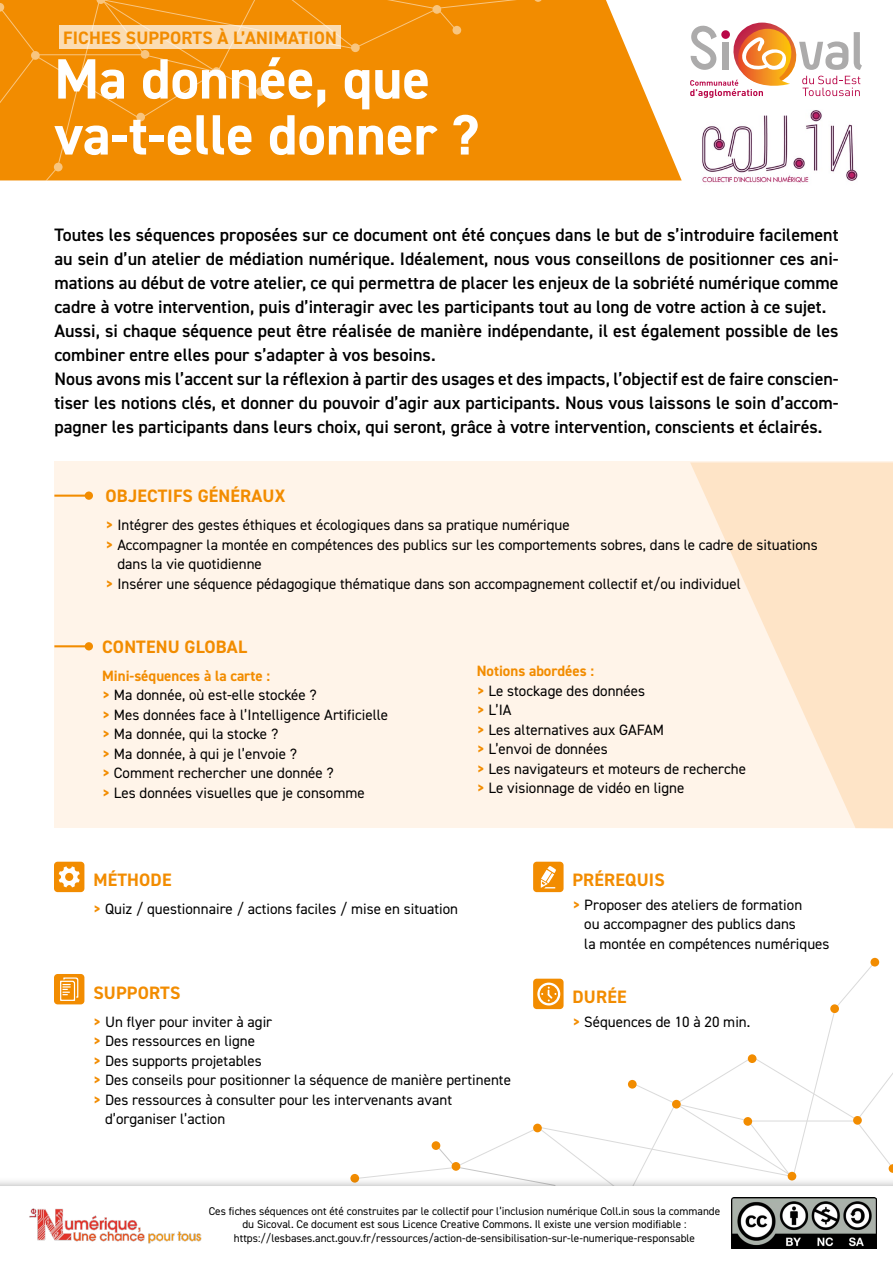
<style>
.page{position:relative;width:893px;height:1263px;background:#fff}
.page>*{position:absolute;margin:0;border:0;box-sizing:border-box;transform-origin:0 0}
.t1{font:700 57px/55.9px "DIN2014";color:#fff}
.t2{font:600 18px/24px "DIN2014";color:#000}
.t3{font:700 18px "DIN2014";letter-spacing:.01em;color:#f28c00}
.t4{font:15px/19.5px "DIN2014";color:#000}
.t5{font:11.25px/13.5px "DIN2014";color:#000;text-align:center}
.s1{font-weight:700;color:#f28c00}
</style>
<div class="page">
<div style="left:54px;top:462px;width:839px;height:366px;background:#fff4e9"></div>
<svg style="left:542px;top:0;width:140px;height:180px;fill:#f28c00"></svg>
<div style="left:0;top:0;width:542px;height:180px;background:#f28c00"></div>
<div style="left:54px;top:862px;width:30px;height:30px;background:#f28c00;border-radius:4px"></div>
<svg style="left:59px;top:866px;width:21px;height:21px"></svg>
<div style="left:54px;top:974px;width:30px;height:30px;background:#f28c00;border-radius:4px"></div>
<div style="left:533px;top:862px;width:31px;height:30px;background:#f28c00;border-radius:4px"></div>
<svg style="left:60px;top:977px;width:18px;height:24px"></svg>
<svg style="left:541px;top:866px;width:15px;height:22px"></svg>
<div style="left:870px;top:958px;width:9px;height:8px;background:#f28c00;border-radius:50%"></div>
<svg style="left:357px;top:962px;width:536px;height:215px"></svg>
<div style="left:788px;top:1172px;width:8px;height:8px;background:#f28c00;border-radius:50%"></div>
<div style="left:452px;top:1162px;width:8px;height:9px;background:#f28c00;border-radius:50%"></div>
<div style="left:432px;top:1141px;width:8px;height:9px;background:#f28c00;border-radius:50%"></div>
<div style="left:350px;top:1174px;width:9px;height:8px;background:#f28c00;border-radius:50%"></div>
<hr style="left:54px;top:495px;width:35px;height:2px;background:#f28c00">
<div style="left:85px;top:491px;width:8px;height:9px;background:#f28c00;border-radius:50%"></div>
<hr style="left:54px;top:645px;width:35px;height:2px;background:#f28c00">
<div style="left:85px;top:642px;width:8px;height:8px;background:#f28c00;border-radius:50%"></div>
<svg style="left:690px;top:462px;width:203px;height:366px;fill:#fee4c7"></svg>
<div style="left:60px;top:26px;width:281px;height:23px;background:#fbdcb2"></div>
<img style="left:702px;top:110px;width:156px;height:73px">
<svg style="left:690px;top:23px;width:172px;height:74px"></svg>
<div style="left:0;top:1177px;width:893px;height:86px;background:#000;opacity:.3"></div>
<svg style="left:0;top:1186px;width:893px;height:77px"></svg>
<img style="left:26px;top:1200px;width:178px;height:51px">
<img style="left:731px;top:1198px;width:146px;height:51px">
<p class="t3" style="left:63px;top:26px;width:275px">FICHES SUPPORTS À L’ANIMATION</p>
<h1 class="t1" style="left:54px;top:50px;width:426px">Ma donnée, que va-t-elle donner ?</h1>
<p class="t2" style="left:54px;top:222px;width:786px">Toutes les séquences proposées sur ce document ont été conçues dans le but de s’introduire facilement au sein d’un atelier de médiation numérique. Idéalement, nous vous conseillons de positionner ces ani&shy;mations au début de votre atelier, ce qui permettra de placer les enjeux de la sobriété numérique comme cadre à votre intervention, puis d’interagir avec les participants tout au long de votre action à ce sujet.<br>Aussi, si chaque séquence peut être réalisée de manière indépendante, il est également possible de les combiner entre elles pour s’adapter à vos besoins.<br>Nous avons mis l’accent sur la réflexion à partir des usages et des impacts, l’objectif est de faire conscien&shy;tiser les notions clés, et donner du pouvoir d’agir aux participants. Nous vous laissons le soin d’accom&shy;pagner les participants dans leurs choix, qui seront, grâce à votre intervention, conscients et éclairés.</p>
<p class="t3" style="left:106px;top:484px;width:181px">OBJECTIFS GÉNÉRAUX</p>
<p class="t4" style="left:105px;top:515px;width:466px"><span class="s1">&gt;</span> Intégrer des gestes éthiques et écologiques dans sa pratique numérique</p>
<p class="t4" style="left:105px;top:535px;width:714px"><span class="s1">&gt;</span> Accompagner la montée en compétences des publics sur les comportements sobres, dans le cadre de situations</p>
<p class="t4" style="left:117px;top:554px;width:146px">dans la vie quotidienne</p>
<p class="t4" style="left:105px;top:574px;width:637px"><span class="s1">&gt;</span> Insérer une séquence pédagogique thématique dans son accompagnement collectif et/ou individuel</p>
<p class="t3" style="left:102px;top:635px;width:146px">CONTENU GLOBAL</p>
<p class="t4" style="left:102px;top:666px;width:288px"><span class="s1">Mini-séquences à la carte :<br>&gt;</span> Ma donnée, où est-elle stockée ?<br><span class="s1">&gt;</span> Mes données face à l’Intelligence Artificielle <span class="s1">&gt;</span> Ma donnée, qui la stocke ?<br><span class="s1">&gt;</span> Ma donnée, à qui je l’envoie ?<br><span class="s1">&gt;</span> Comment rechercher une donnée ?<br><span class="s1">&gt;</span> Les données visuelles que je consomme</p>
<p class="t4" style="left:477px;top:661px;width:271px"><span class="s1">Notions abordées :<br>&gt;</span> Le stockage des données<br><span class="s1">&gt;</span> L’IA<br><span class="s1">&gt;</span> Les alternatives aux GAFAM<br><span class="s1">&gt;</span> L’envoi de données<br><span class="s1">&gt;</span> Les navigateurs et moteurs de recherche <span class="s1">&gt;</span> Le visionnage de vidéo en ligne</p>
<p class="t3" style="left:93px;top:868px;width:80px">MÉTHODE</p>
<p class="t4" style="left:93px;top:899px;width:366px"><span class="s1">&gt;</span> Quiz / questionnaire / actions faciles / mise en situation</p>
<p class="t3" style="left:93px;top:980px;width:88px">SUPPORTS</p>
<p class="t4" style="left:93px;top:1011px;width:180px"><span class="s1">&gt;</span> Un flyer pour inviter à agir</p>
<p class="t4" style="left:93px;top:1031px;width:163px"><span class="s1">&gt;</span> Des ressources en ligne</p>
<p class="t4" style="left:93px;top:1050px;width:170px"><span class="s1">&gt;</span> Des supports projetables</p>
<p class="t4" style="left:93px;top:1070px;width:419px"><span class="s1">&gt;</span> Des conseils pour positionner la séquence de manière pertinente</p>
<p class="t4" style="left:93px;top:1089px;width:360px"><span class="s1">&gt;</span> Des ressources à consulter pour les intervenants avant</p>
<p class="t4" style="left:105px;top:1109px;width:122px">d’organiser l’action</p>
<p class="t3" style="left:572px;top:867px;width:94px">PRÉREQUIS</p>
<p class="t4" style="left:584px;top:894px;width:247px;text-indent:-12px"><span class="s1">&gt;</span> Proposer des ateliers de formation<br>ou accompagner des publics dans<br>la montée en compétences numériques</p>
<p class="t3" style="left:572px;top:984px;width:56px">DURÉE</p>
<p class="t4" style="left:572px;top:1011px;width:179px"><span class="s1">&gt;</span> Séquences de 10 à 20 min.</p>
<p class="t5" style="left:209px;top:1204px;width:513px">Ces fiches séquences ont été construites par le collectif pour l’inclusion numérique Coll.in sous la commande du Sicoval. Ce document est sous Licence Creative Commons. Il existe une version modifiable : https://lesbases.anct.gouv.fr/ressources/action-de-sensibilisation-sur-le-numerique-responsable</p>
</div>
